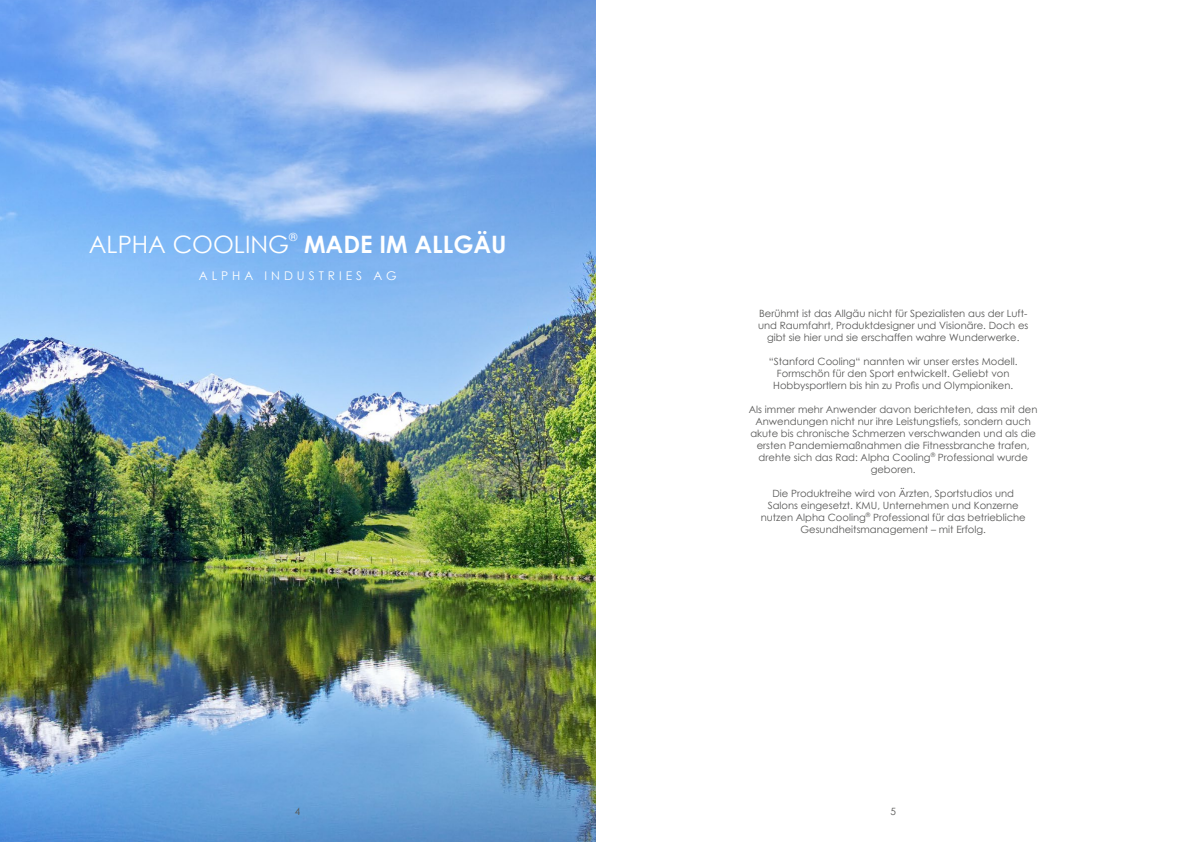
<style>
.page{position:relative;width:1191px;height:842px;background:#fff}
.page>*{position:absolute;margin:0;border:0;box-sizing:border-box;transform-origin:0 0}
.t1{font:24px "Century Gothic";color:#fff}
.t2{font:700 24px "Century Gothic";color:#fff}
.t3{font:12px "Century Gothic";letter-spacing:.33em;color:#fff}
.t4{font:11px "Century Gothic";color:#fff}
.t5{font:10px/12px "Century Gothic";color:#575756;text-align:center}
</style>
<div class="page">
<img style="left:0;top:0;width:595px;height:842px">
<h1 class="t1" style="left:89px;top:228px;width:202px">ALPHA COOLING</h1>
<p class="t4" style="left:289px;top:230px;width:10px">®</p>
<h1 class="t2" style="left:304px;top:226px;width:204px">MADE IM ALLGÄU</h1>
<p class="t3" style="left:199px;top:268px;width:199px">ALPHA INDUSTRIES AG</p>
<p class="t5" style="left:758px;top:307px;width:272px">Berühmt ist das Allgäu nicht für Spezialisten aus der Luft&shy;und Raumfahrt, Produktdesigner und Visionäre. Doch es gibt sie hier und sie erschaffen wahre Wunderwerke.</p>
<p class="t5" style="left:769px;top:355px;width:250px">“Stanford Cooling“ nannten wir unser erstes Modell.<br>Formschön für den Sport entwickelt. Geliebt von<br>Hobbysportlern bis hin zu Profis und Olympioniken.</p>
<p class="t5" style="left:749px;top:403px;width:290px">Als immer mehr Anwender davon berichteten, dass mit den Anwendungen nicht nur ihre Leistungstiefs, sondern auch akute bis chronische Schmerzen verschwanden und als die ersten Pandemiemaßnahmen die Fitnessbranche trafen, drehte sich das Rad: Alpha Cooling<sup>®</sup> Professional wurde geboren.</p>
<p class="t5" style="left:760px;top:487px;width:266px">Die Produktreihe wird von Ärzten, Sportstudios und Salons eingesetzt. KMU, Unternehmen und Konzerne nutzen Alpha Cooling<sup>®</sup> Professional für das betriebliche Gesundheitsmanagement – mit Erfolg.</p>
<p class="t5" style="left:295px;top:806px;width:7px">4</p>
<p class="t5" style="left:890px;top:806px;width:7px">5</p>
</div>
